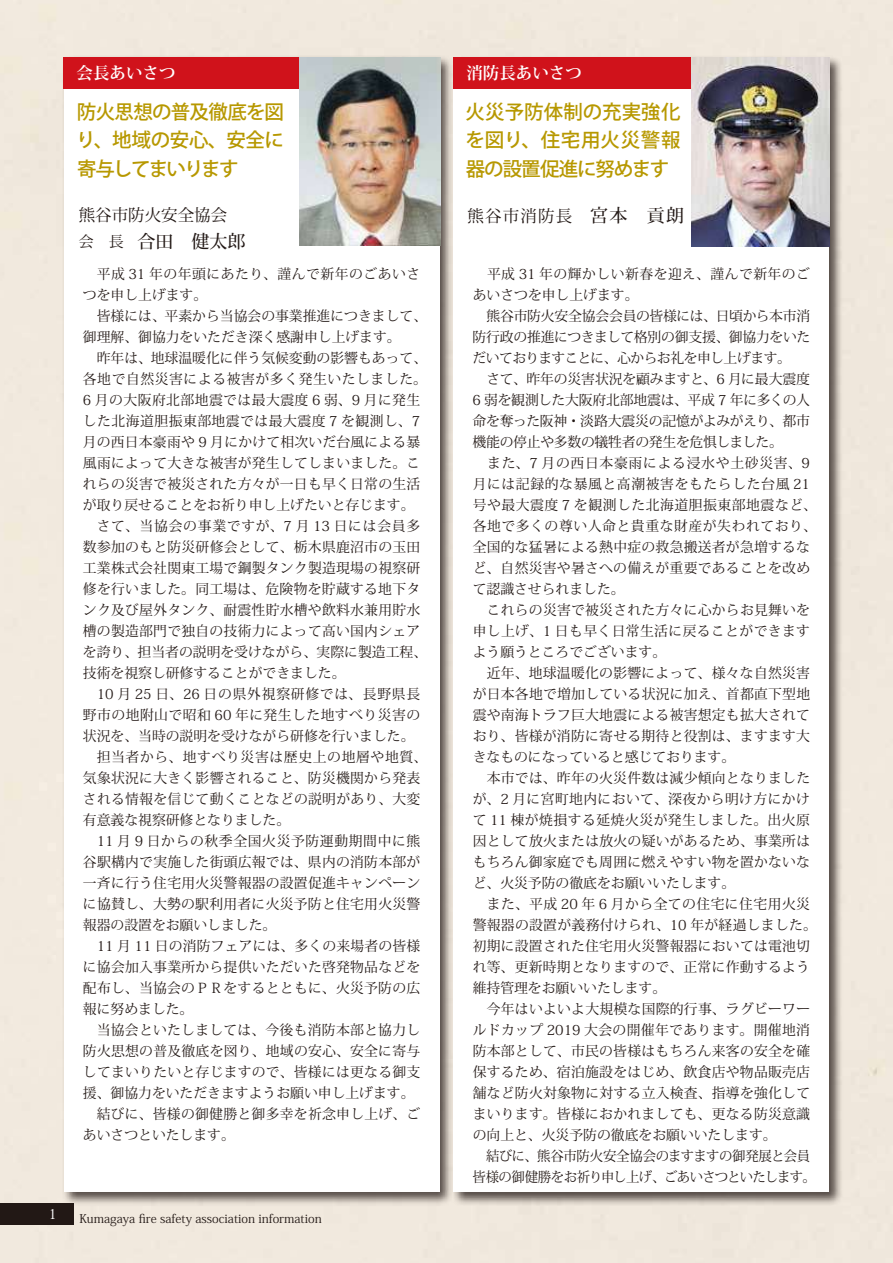
<style>
.page{position:relative;width:893px;height:1263px;background:#fff}
.page>*{position:absolute;margin:0;border:0;box-sizing:border-box;transform-origin:0 0}
.t1{font:500 19.5px/28.5px "Koz Go Pro";letter-spacing:-.03em;color:#b79800;text-align:justify}
.t2{font:500 18px "Koz Min Pro";color:#221815}
.t3{font:16.5px "Koz Min Pro";color:#221815}
.t4{font:700 16.5px "Koz Min Pro";color:#fff}
.t5{font:13.8px/21px "Koz Min Pro";letter-spacing:.02em;color:#221815}
.t6{font:13.8px/21px "Koz Min Pro";color:#221815}
.t7{font:13.8px "Koz Min Pro";letter-spacing:.05em;color:#221815}
.t8{font:13.8px "Koz Min Pro";letter-spacing:.045em;color:#221815}
.t9{font:13.8px "Koz Min Pro";letter-spacing:.04em;color:#221815}
.t10{font:13.8px "Koz Min Pro";color:#fff}
.t11{font:12px "Koz Min Pro";color:#221815}
.s1{font-weight:400;font-size:15px}
.s2{font-weight:500;font-size:18px}
</style>
<div class="page">
<div style="left:62px;top:55px;width:392px;height:1151px;background:#221815;opacity:.75"></div>
<div style="left:64px;top:57px;width:375px;height:1135px;background:#fff"></div>
<div style="left:451px;top:55px;width:392px;height:1151px;background:#221815;opacity:.75"></div>
<div style="left:454px;top:57px;width:375px;height:1135px;background:#fff"></div>
<div style="left:64px;top:57px;width:242px;height:32px;background:#d0121b"></div>
<div style="left:454px;top:57px;width:242px;height:32px;background:#d0121b"></div>
<img style="left:299px;top:57px;width:141px;height:189px">
<img style="left:691px;top:57px;width:138px;height:189px">
<div style="left:0;top:1203px;width:74px;height:22px;background:#221815"></div>
<p class="t4" style="left:77px;top:61px;width:101px">会長あいさつ</p>
<p class="t4" style="left:466px;top:61px;width:117px">消防長あいさつ</p>
<h1 class="t1" style="left:76px;top:98px;width:209px">防火思想の普及徹底を図り、地域の安心、安全に寄与してまいります</h1>
<h1 class="t1" style="left:465px;top:98px;width:217px">火災予防体制の充実強化を図り、住宅用火災警報器の設置促進に努めます</h1>
<p class="t3" style="left:79px;top:203px;width:150px">熊谷市防火安全協会</p>
<h2 class="t2" style="left:79px;top:228px;width:168px"><span class="s1">会　長</span> 合田　健太郎</h2>
<p class="t3" style="left:467px;top:204px;width:254px">熊谷市消防長　<span class="s2">宮本　貢朗　　</span></p>
<p class="t5" style="left:83px;top:263px;width:339px;text-indent:14px">平成 31 年の年頭にあたり、謹んで新年のごあいさつを申し上げます。</p>
<p class="t6" style="left:83px;top:305px;width:346px;text-indent:14px">皆様には、平素から当協会の事業推進につきまして、御理解、御協力をいただき深く感謝申し上げます。</p>
<p class="t6" style="left:97px;top:347px;width:332px">昨年は、地球温暖化に伴う気候変動の影響もあって、</p>
<p class="t9" style="left:83px;top:369px;width:346px">各地で自然災害による被害が多く発生いたしました。</p>
<p class="t5" style="left:83px;top:389px;width:339px">6 月の大阪府北部地震では最大震度 6 弱、9 月に発生</p>
<p class="t5" style="left:83px;top:410px;width:339px">した北海道胆振東部地震では最大震度 7 を観測し、7</p>
<p class="t5" style="left:83px;top:431px;width:339px">月の西日本豪雨や 9 月にかけて相次いだ台風による暴</p>
<p class="t5" style="left:83px;top:452px;width:339px">風雨によって大きな被害が発生してしまいました。こ</p>
<p class="t5" style="left:83px;top:473px;width:339px">れらの災害で被災された方々が一日も早く日常の生活</p>
<p class="t6" style="left:83px;top:494px;width:333px">が取り戻せることをお祈り申し上げたいと存じます。</p>
<p class="t7" style="left:97px;top:516px;width:325px">さて、当協会の事業ですが、7 月 13 日には会員多</p>
<p class="t5" style="left:83px;top:536px;width:339px">数参加のもと防災研修会として、栃木県鹿沼市の玉田</p>
<p class="t5" style="left:83px;top:557px;width:339px">工業株式会社関東工場で鋼製タンク製造現場の視察研</p>
<p class="t5" style="left:83px;top:578px;width:339px">修を行いました。同工場は、危険物を貯蔵する地下タ</p>
<p class="t5" style="left:83px;top:599px;width:339px">ンク及び屋外タンク、耐震性貯水槽や飲料水兼用貯水</p>
<p class="t5" style="left:83px;top:620px;width:339px">槽の製造部門で独自の技術力によって高い国内シェア</p>
<p class="t6" style="left:83px;top:641px;width:346px">を誇り、担当者の説明を受けながら、実際に製造工程、</p>
<p class="t6" style="left:83px;top:662px;width:264px">技術を視察し研修することができました。</p>
<p class="t7" style="left:97px;top:684px;width:325px">10 月 25 日、26 日の県外視察研修では、長野県長</p>
<p class="t5" style="left:83px;top:704px;width:339px">野市の地附山で昭和 60 年に発生した地すべり災害の</p>
<p class="t6" style="left:83px;top:725px;width:333px">状況を、当時の説明を受けながら研修を行いました。</p>
<p class="t8" style="left:97px;top:747px;width:332px">担当者から、地すべり災害は歴史上の地層や地質、</p>
<p class="t5" style="left:83px;top:767px;width:339px">気象状況に大きく影響されること、防災機関から発表</p>
<p class="t5" style="left:83px;top:788px;width:339px">される情報を信じて動くことなどの説明があり、大変</p>
<p class="t6" style="left:83px;top:809px;width:209px">有意義な視察研修となりました。</p>
<p class="t8" style="left:97px;top:831px;width:325px">11 月 9 日からの秋季全国火災予防運動期間中に熊</p>
<p class="t5" style="left:83px;top:851px;width:339px">谷駅構内で実施した街頭広報では、県内の消防本部が</p>
<p class="t5" style="left:83px;top:872px;width:339px">一斉に行う住宅用火災警報器の設置促進キャンペーン</p>
<p class="t5" style="left:83px;top:893px;width:339px">に協賛し、大勢の駅利用者に火災予防と住宅用火災警</p>
<p class="t6" style="left:83px;top:914px;width:195px">報器の設置をお願いしました。</p>
<p class="t5" style="left:97px;top:935px;width:325px">11 月 11 日の消防フェアには、多くの来場者の皆様</p>
<p class="t5" style="left:83px;top:956px;width:339px">に協会加入事業所から提供いただいた啓発物品などを</p>
<p class="t5" style="left:83px;top:977px;width:339px">配布し、当協会のＰＲをするとともに、火災予防の広</p>
<p class="t6" style="left:83px;top:998px;width:112px">報に努めました。</p>
<p class="t5" style="left:97px;top:1019px;width:325px">当協会といたしましては、今後も消防本部と協力し</p>
<p class="t5" style="left:83px;top:1040px;width:339px">防火思想の普及徹底を図り、地域の安心、安全に寄与</p>
<p class="t5" style="left:83px;top:1061px;width:339px">してまいりたいと存じますので、皆様には更なる御支</p>
<p class="t6" style="left:83px;top:1082px;width:333px">援、御協力をいただきますようお願い申し上げます。</p>
<p class="t5" style="left:97px;top:1103px;width:325px">結びに、皆様の御健勝と御多幸を祈念申し上げ、ご</p>
<p class="t6" style="left:83px;top:1124px;width:154px">あいさつといたします。</p>
<p class="t10" style="left:48px;top:1204px;width:10px">1</p>
<p class="t11" style="left:79px;top:1210px;width:244px">Kumagaya fire safety association information</p>
<p class="t5" style="left:472px;top:263px;width:346px">　平成 31 年の輝かしい新春を迎え、謹んで新年のごあいさつを申し上げます。<br>　熊谷市防火安全協会会員の皆様には、日頃から本市消防行政の推進につきまして格別の御支援、御協力をいただいておりますことに、心からお礼を申し上げます。<br>　さて、昨年の災害状況を顧みますと、6 月に最大震度<br>6 弱を観測した大阪府北部地震は、平成 7 年に多くの人命を奪った阪神・淡路大震災の記憶がよみがえり、都市機能の停止や多数の犠牲者の発生を危惧しました。<br>　また、7 月の西日本豪雨による浸水や土砂災害、9月には記録的な暴風と高潮被害をもたらした台風 21号や最大震度 7 を観測した北海道胆振東部地震など、各地で多くの尊い人命と貴重な財産が失われており、全国的な猛暑による熱中症の救急搬送者が急増するなど、自然災害や暑さへの備えが重要であることを改めて認識させられました。<br>　これらの災害で被災された方々に心からお見舞いを申し上げ、1 日も早く日常生活に戻ることができますよう願うところでございます。<br>　近年、地球温暖化の影響によって、様々な自然災害が日本各地で増加している状況に加え、首都直下型地震や南海トラフ巨大地震による被害想定も拡大されており、皆様が消防に寄せる期待と役割は、ますます大きなものになっていると感じております。<br>　本市では、昨年の火災件数は減少傾向となりましたが、2 月に宮町地内において、深夜から明け方にかけて 11 棟が焼損する延焼火災が発生しました。出火原因として放火または放火の疑いがあるため、事業所はもちろん御家庭でも周囲に燃えやすい物を置かないなど、火災予防の徹底をお願いいたします。<br>　また、平成 20 年 6 月から全ての住宅に住宅用火災警報器の設置が義務付けられ、10 年が経過しました。初期に設置された住宅用火災警報器においては電池切れ等、更新時期となりますので、正常に作動するよう維持管理をお願いいたします。<br>　今年はいよいよ大規模な国際的行事、ラグビーワールドカップ 2019 大会の開催年であります。開催地消防本部として、市民の皆様はもちろん来客の安全を確保するため、宿泊施設をはじめ、飲食店や物品販売店舗など防火対象物に対する立入検査、指導を強化してまいります。皆様におかれましても、更なる防災意識の向上と、火災予防の徹底をお願いいたします。<br>　結びに、熊谷市防火安全協会のますますの御発展と会員皆様の御健勝をお祈り申し上げ、ごあいさつといたします。</p>
</div>
